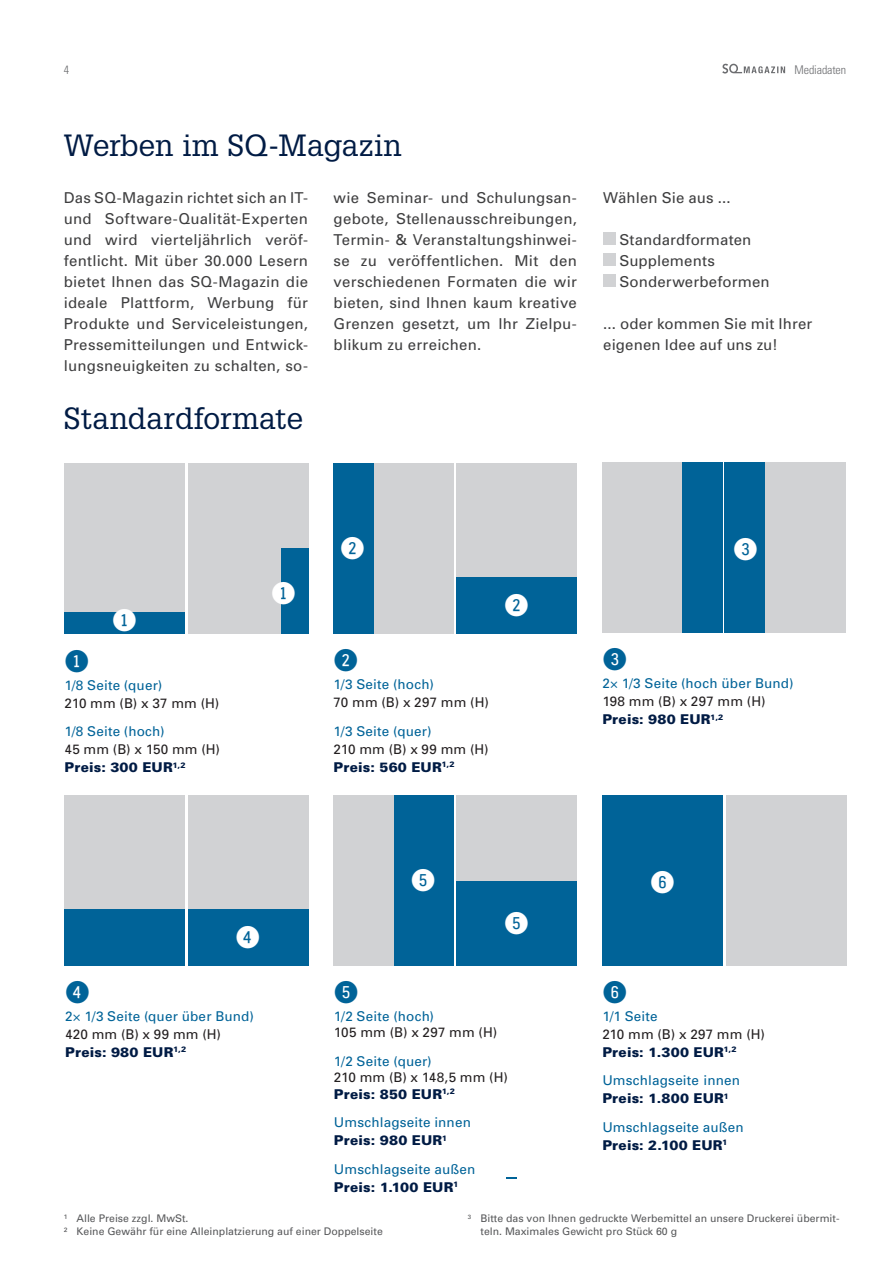
<style>
.page{position:relative;width:893px;height:1263px;background:#fff}
.page>*{position:absolute;margin:0;border:0;box-sizing:border-box;transform-origin:0 0}
.t1{font:30px "Glypha";color:#001b44}
.t2{font:30px "Fyra Numeric Circle Closed";color:#fff}
.t3{font:30px "Fyra Numeric Circle Closed";color:#006398}
.t4{font:15px/21px "Univers";letter-spacing:.01em;color:#3e3e3f;text-align:justify}
.t5{font:13.5px/18px "Univers";letter-spacing:.015em;color:#006398}
.t6{font:13.5px/18px "Univers";letter-spacing:.005em;color:#231f20}
.t7{font:300 condensed 12px "Univers";letter-spacing:-.01em;color:#6c6d70}
.t8{font:10.5px/12.6px "Univers";color:#57585a}
.s1{font-weight:900;color:#001b44}
</style>
<div class="page">
<div style="left:456px;top:880px;width:121px;height:85px;background:#006398"></div>
<div style="left:456px;top:577px;width:121px;height:57px;background:#006398"></div>
<div style="left:188px;top:909px;width:120px;height:56px;background:#006398"></div>
<div style="left:456px;top:795px;width:121px;height:85px;background:#d1d2d4"></div>
<div style="left:456px;top:464px;width:121px;height:113px;background:#d1d2d4"></div>
<div style="left:188px;top:795px;width:120px;height:114px;background:#d1d2d4"></div>
<div style="left:725px;top:463px;width:120px;height:170px;background:#d1d2d4"></div>
<div style="left:393px;top:795px;width:61px;height:170px;background:#006398"></div>
<div style="left:333px;top:795px;width:60px;height:170px;background:#d1d2d4"></div>
<div style="left:333px;top:464px;width:120px;height:170px;background:#d1d2d4"></div>
<div style="left:65px;top:795px;width:120px;height:114px;background:#d1d2d4"></div>
<div style="left:602px;top:463px;width:120px;height:170px;background:#d1d2d4"></div>
<div style="left:602px;top:795px;width:121px;height:170px;background:#006398"></div>
<div style="left:726px;top:795px;width:120px;height:170px;background:#d1d2d4"></div>
<svg style="left:722px;top:64px;width:63px;height:10px"></svg>
<div style="left:333px;top:464px;width:40px;height:170px;background:#006398"></div>
<div style="left:724px;top:463px;width:40px;height:170px;background:#006398"></div>
<div style="left:682px;top:463px;width:40px;height:170px;background:#006398"></div>
<svg style="left:506px;top:1177px;width:10px;height:2px"></svg>
<div style="left:65px;top:909px;width:120px;height:56px;background:#006398"></div>
<div style="left:64px;top:464px;width:120px;height:170px;background:#d1d2d4"></div>
<div style="left:188px;top:464px;width:120px;height:170px;background:#d1d2d4"></div>
<div style="left:64px;top:612px;width:120px;height:22px;background:#006398"></div>
<div style="left:281px;top:549px;width:27px;height:85px;background:#006398"></div>
<div style="left:603px;top:232px;width:13px;height:13px;background:#d1d2d4"></div>
<div style="left:603px;top:253px;width:13px;height:13px;background:#d1d2d4"></div>
<div style="left:603px;top:274px;width:13px;height:13px;background:#d1d2d4"></div>
<p class="t7" style="left:64px;top:62px;width:7px">4</p>
<h1 class="t1" style="left:64px;top:127px;width:340px">Werben im SQ-Magazin</h1>
<p class="t4" style="left:64px;top:187px;width:246px">Das SQ-Magazin richtet sich an IT&shy;und Software-Qualität-Experten und wird vierteljährlich veröf&shy;fentlicht. Mit über 30.000 Lesern bietet Ihnen das SQ-Magazin die ideale Plattform, Werbung für Produkte und Serviceleistungen, Pressemitteilungen und Entwick&shy;lungsneuigkeiten zu schalten, so-</p>
<p class="t4" style="left:334px;top:187px;width:245px">wie Seminar- und Schulungsan&shy;gebote, Stellenausschreibungen, Termin- &amp; Veranstaltungshinwei&shy;se zu veröffentlichen. Mit den verschiedenen Formaten die wir bieten, sind Ihnen kaum kreative Grenzen gesetzt, um Ihr Zielpu&shy;blikum zu erreichen.</p>
<h1 class="t1" style="left:64px;top:400px;width:241px">Standardformate</h1>
<p class="t7" style="left:795px;top:62px;width:53px">Mediadaten</p>
<p class="t4" style="left:603px;top:187px;width:129px">Wählen Sie aus ...</p>
<p class="t4" style="left:619px;top:229px;width:152px;text-align:left">Standardformaten<br>Supplements<br>Sonderwerbeformen</p>
<p class="t4" style="left:603px;top:313px;width:211px">... oder kommen Sie mit Ihrer eigenen Idee auf uns zu!</p>
<h1 class="t2" style="left:112px;top:603px;width:26px">1</h1>
<h1 class="t3" style="left:64px;top:644px;width:26px">1</h1>
<p class="t5" style="left:64px;top:676px;width:99px">1/8 Seite (quer)</p>
<p class="t6" style="left:64px;top:694px;width:156px">210 mm (B) x 37 mm (H)</p>
<p class="t5" style="left:64px;top:722px;width:102px">1/8 Seite (hoch)</p>
<p class="t6" style="left:64px;top:740px;width:157px">45 mm (B) x 150 mm (H)<br><span class="s1">Preis: 300 EUR</span><sup>1,2</sup></p>
<h1 class="t2" style="left:271px;top:576px;width:26px">1</h1>
<h1 class="t2" style="left:236px;top:920px;width:26px">4</h1>
<h1 class="t3" style="left:65px;top:975px;width:26px">4</h1>
<p class="t5" style="left:65px;top:1007px;width:190px">2× 1/3 Seite (quer über Bund)</p>
<p class="t6" style="left:65px;top:1025px;width:157px">420 mm (B) x 99 mm (H)<br><span class="s1">Preis: 980 EUR</span><sup>1,2</sup></p>
<h1 class="t2" style="left:340px;top:531px;width:26px">2</h1>
<h1 class="t2" style="left:733px;top:532px;width:26px">3</h1>
<h1 class="t3" style="left:334px;top:643px;width:26px">2</h1>
<p class="t5" style="left:334px;top:675px;width:102px">1/3 Seite (hoch)</p>
<p class="t6" style="left:334px;top:693px;width:157px">70 mm (B) x 297 mm (H)</p>
<p class="t5" style="left:334px;top:722px;width:99px">1/3 Seite (quer)</p>
<p class="t6" style="left:334px;top:740px;width:157px">210 mm (B) x 99 mm (H)<br><span class="s1">Preis: 560 EUR</span><sup>1,2</sup></p>
<h1 class="t2" style="left:504px;top:588px;width:26px">2</h1>
<h1 class="t2" style="left:411px;top:863px;width:26px">5</h1>
<h1 class="t2" style="left:504px;top:906px;width:26px">5</h1>
<h1 class="t3" style="left:334px;top:975px;width:26px">5</h1>
<p class="t5" style="left:334px;top:1007px;width:102px">1/2 Seite (hoch)</p>
<p class="t6" style="left:334px;top:1023px;width:165px">105 mm (B) x 297 mm (H)</p>
<p class="t5" style="left:334px;top:1052px;width:99px">1/2 Seite (quer)</p>
<p class="t6" style="left:334px;top:1069px;width:175px;line-height:16.5px">210 mm (B) x 148,5 mm (H)<br><span class="s1">Preis: 850 EUR</span><sup>1,2</sup></p>
<p class="t5" style="left:334px;top:1113px;width:138px">Umschlagseite innen<br><span class="s1">Preis: 980 EUR</span><sup>1</sup></p>
<p class="t5" style="left:334px;top:1160px;width:143px">Umschlagseite außen<br><span class="s1">Preis: 1.100 EUR</span><sup>1</sup></p>
<h1 class="t3" style="left:602px;top:642px;width:26px">3</h1>
<p class="t5" style="left:602px;top:674px;width:193px">2× 1/3 Seite (hoch über Bund)</p>
<p class="t6" style="left:602px;top:692px;width:165px">198 mm (B) x 297 mm (H)<br><span class="s1">Preis: 980 EUR</span><sup>1,2</sup></p>
<h1 class="t2" style="left:650px;top:865px;width:26px">6</h1>
<h1 class="t3" style="left:602px;top:975px;width:26px">6</h1>
<p class="t5" style="left:602px;top:1007px;width:57px">1/1 Seite</p>
<p class="t6" style="left:602px;top:1025px;width:164px">210 mm (B) x 297 mm (H)<br><span class="s1">Preis: 1.300 EUR</span><sup>1,2</sup></p>
<p class="t5" style="left:602px;top:1071px;width:139px">Umschlagseite innen<br><span class="s1">Preis: 1.800 EUR</span><sup>1</sup></p>
<p class="t5" style="left:602px;top:1118px;width:143px">Umschlagseite außen<br><span class="s1">Preis: 2.100 EUR</span><sup>1</sup></p>
<p class="t8" style="left:64px;top:1212px;width:321px">¹ Alle Preise zzgl. MwSt.<br>² Keine Gewähr für eine Alleinplatzierung auf einer Doppelseite</p>
<p class="t8" style="left:480px;top:1212px;width:361px;text-indent:-13px"><sup>3</sup> Bitte das von Ihnen gedruckte Werbemittel an unsere Druckerei übermit&shy;teln. Maximales Gewicht pro Stück 60 g</p>
</div>
